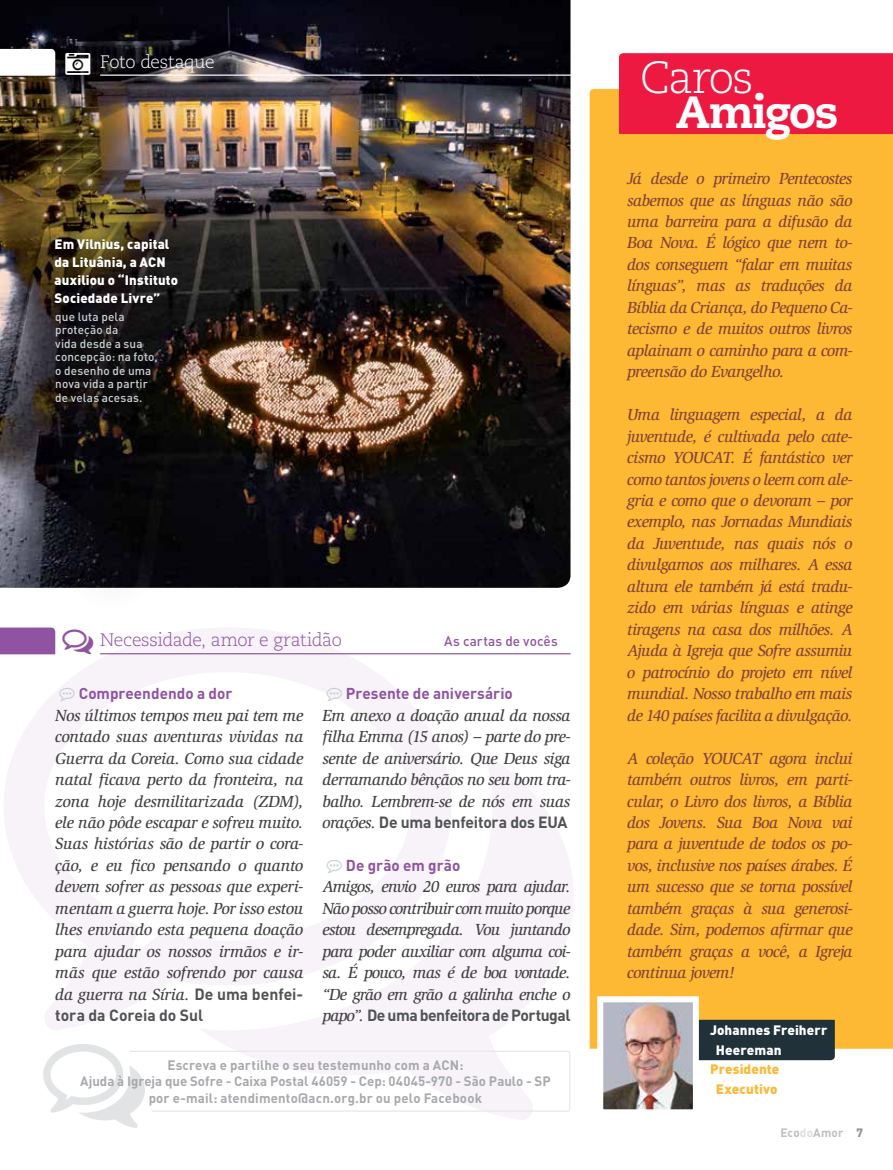
<style>
.page{position:relative;width:893px;height:1170px;background:#fff}
.page>*{position:absolute;margin:0;border:0;box-sizing:border-box;transform-origin:0 0}
.t1{font:800 45px "Caecilia LT Std";letter-spacing:-.035em;color:#fff}
.t2{font:300 45px "Caecilia LT Std";letter-spacing:-.04em;color:#fff}
.t3{font:300 18px "Caecilia LT Std";letter-spacing:-.015em;color:#8f53a1}
.t4{font:300 18px "Caecilia LT Std";letter-spacing:-.03em;color:#fff}
.t5{font:italic 500 16.5px/21.5px "Slimbach Std";letter-spacing:-.03em;color:#854337;text-align:justify}
.t6{font:italic 500 16.5px/21.5px "Slimbach Std";letter-spacing:-.02em;color:#414042;text-align:justify}
.t7{font:700 16.05px "DIN Pro";letter-spacing:-.015em;color:#515254}
.t8{font:700 15.6px "DIN Pro";color:#8f53a1}
.t9{font:500 13.8px "DIN Pro";letter-spacing:.01em;color:#8f53a1}
.t10{font:700 13.5px/16.2px "DIN Pro";letter-spacing:.01em;color:#a7a9ac;text-align:center}
.t11{font:900 13.5px/18px "DIN Pro";letter-spacing:.01em;color:#fff}
.t12{font:900 13.5px/19.5px "DIN Pro";letter-spacing:.005em;color:#fdb933;text-align:center}
.t13{font:500 12px/13.5px "DIN Pro";letter-spacing:.01em;color:#c9d0d4}
.t14{font:700 12px "DIN Pro";letter-spacing:.015em;color:#bcbec0}
.s1{font-family:"Slimbach Std";font-weight:500;font-style:italic;font-size:16.5px;color:#414042}
.s2{font-family:"DIN Pro";font-weight:700;font-style:normal;font-size:16.05px;color:#515254}
.s3{color:#dcddde}
.s4{font-weight:900;color:#939598}
</style>
<div class="page">
<img style="left:223px;top:0;width:347px;height:587px">
<img style="left:0;top:0;width:223px;height:588px">
<svg style="left:0;top:49px;width:55px;height:27px"></svg>
<div style="left:590px;top:89px;width:303px;height:959px;background:#fdb933"></div>
<div style="left:619px;top:53px;width:274px;height:81px;background:#ed1941"></div>
<hr style="left:100px;top:74px;width:472px;height:2px;background:#fff">
<svg style="left:0;top:627px;width:4px;height:27px"></svg>
<svg style="left:594px;top:993px;width:241px;height:117px"></svg>
<svg style="left:4px;top:627px;width:567px;height:28px"></svg>
<svg style="left:129px;top:1051px;width:441px;height:61px"></svg>
<svg style="left:62px;top:628px;width:31px;height:25px"></svg>
<svg style="left:65px;top:53px;width:25px;height:22px"></svg>
<p class="t4" style="left:100px;top:51px;width:116px">Foto destaque</p>
<p class="t11" style="left:55px;top:234px;width:125px">Em Vilnius, capital da Lituânia, a ACN auxiliou o “Instituto<br>Sociedade Livre”</p>
<p class="t13" style="left:55px;top:309px;width:104px">que luta pela proteção da<br>vida desde a sua concepção: na foto, o desenho de uma nova vida a partir de velas acesas.</p>
<p class="t3" style="left:100px;top:630px;width:243px">Necessidade, amor e gratidão</p>
<p class="t9" style="left:444px;top:632px;width:115px">As cartas de vocês</p>
<p class="t8" style="left:346px;top:683px;width:168px">Presente de aniversário</p>
<p class="t6" style="left:322px;top:704px;width:250px">Em anexo a doação anual da nossa filha Emma (15 anos) – parte do pre&shy;sente de aniversário. Que Deus siga derramando bênçãos no seu bom tra&shy;balho. Lembrem-se de nós em suas</p>
<p class="t7" style="left:322px;top:811px;width:247px"><span class="s1">orações.</span> De uma benfeitora dos EUA</p>
<p class="t8" style="left:346px;top:854px;width:116px">De grão em grão</p>
<p class="t6" style="left:322px;top:876px;width:250px">Amigos, envio 20 euros para ajudar.<br>Não posso contribuir com muito porque estou desempregada. Vou juntando para poder auxiliar com alguma coi&shy;sa. É pouco, mas é de boa vontade. “De grão em grão a galinha enche o</p>
<p class="t7" style="left:322px;top:1004px;width:250px"><span class="s1">papo”.</span> De uma benfeitora de Portugal</p>
<p class="t8" style="left:79px;top:683px;width:155px">Compreendendo a dor</p>
<p class="t6" style="left:55px;top:704px;width:250px">Nos últimos tempos meu pai tem me contado suas aventuras vividas na Guerra da Coreia. Como sua cidade natal ficava perto da fronteira, na zona hoje desmilitarizada (ZDM), ele não pôde escapar e sofreu muito.<br>Suas histórias são de partir o cora&shy;ção, e eu fico pensando o quanto devem sofrer as pessoas que experi&shy;mentam a guerra hoje. Por isso estou lhes enviando esta pequena doação para ajudar os nossos irmãos e ir&shy;mãs que estão sofrendo por causa da guerra na Síria. <span class="s2">De uma benfei-</span></p>
<p class="t7" style="left:55px;top:1004px;width:149px">tora da Coreia do Sul</p>
<p class="t10" style="left:80px;top:1056px;width:472px">Escreva e partilhe o seu testemunho com a ACN:<br>Ajuda à Igreja que Sofre - Caixa Postal 46059 - Cep: 04045-970 - São Paulo - SP por e-mail: atendimento@acn.org.br ou pelo Facebook</p>
<h1 class="t2" style="left:640px;top:52px;width:115px">Caros</h1>
<h1 class="t1" style="left:676px;top:84px;width:164px">Amigos</h1>
<p class="t5" style="left:627px;top:168px;width:227px">Já desde o primeiro Pentecostes sabemos que as línguas não são uma barreira para a difusão da Boa Nova. É lógico que nem to&shy;dos conseguem “falar em muitas línguas”, mas as traduções da Bíblia da Criança, do Pequeno Ca&shy;tecismo e de muitos outros livros aplainam o caminho para a com&shy;preensão do Evangelho.</p>
<p class="t5" style="left:627px;top:404px;width:227px">Uma linguagem especial, a da juventude, é cultivada pelo cate&shy;cismo YOUCAT. É fantástico ver como tantos jovens o leem com ale&shy;gria e como que o devoram – por exemplo, nas Jornadas Mundiais da Juventude, nas quais nós o divulgamos aos milhares. A essa altura ele também já está tradu&shy;zido em várias línguas e atinge tiragens na casa dos milhões. A Ajuda à Igreja que Sofre assumiu o patrocínio do projeto em nível mundial. Nosso trabalho em mais de 140 países facilita a divulgação.</p>
<p class="t5" style="left:627px;top:747px;width:227px">A coleção YOUCAT agora inclui também outros livros, em parti&shy;cular, o Livro dos livros, a Bíblia dos Jovens. Sua Boa Nova vai para a juventude de todos os po&shy;vos, inclusive nos países árabes. É um sucesso que se torna possível também graças à sua generosi&shy;dade. Sim, podemos afirmar que também graças a você, a Igreja continua jovem!</p>
<p class="t11" style="left:716px;top:1019px;width:113px;line-height:19.5px;text-indent:-6px">Johannes Freiherr<br>Heereman</p>
<p class="t12" style="left:710px;top:1058px;width:71px">Presidente<br>Executivo</p>
<p class="t14" style="left:780px;top:1123px;width:84px">Eco<span class="s3">do</span>Amor <span class="s4">7</span></p>
</div>
